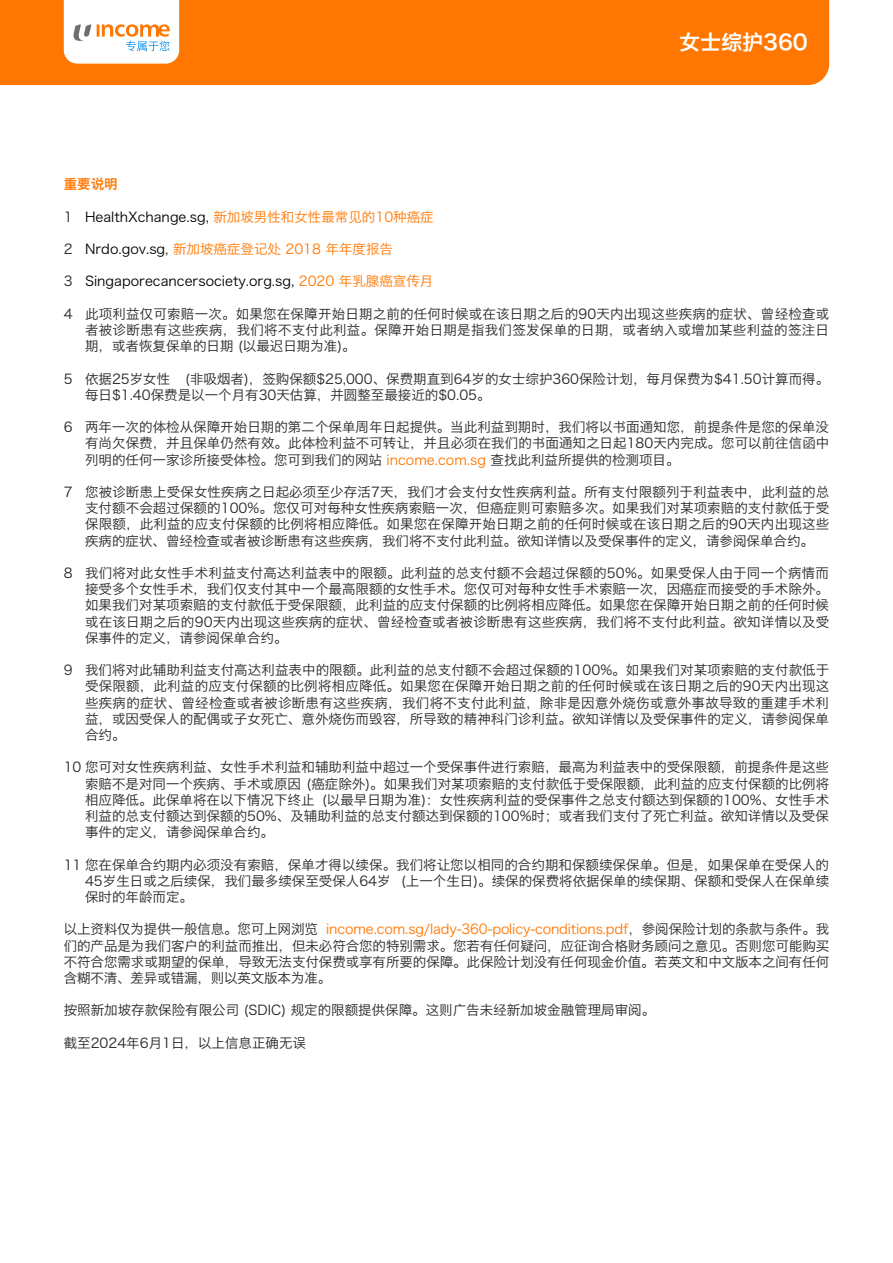
<style>
.page{position:relative;width:893px;height:1263px;background:#fff}
.page>*{position:absolute;margin:0;border:0;box-sizing:border-box;transform-origin:0 0}
.t1{font:21px "Hiragino Sans GB W6";color:#fff}
.t2{font:13.5px/16.2px "Hiragino Sans GB W3";color:#242424;text-align:justify}
.t3{font:13.5px "Hiragino Sans GB W3";color:#000}
.t4{font:13.5px "Hiragino Sans GB W3";color:#f70}
.t5{font:13.5px "Hiragino Sans GB W6";color:#f70}
.s1{color:#242424}
.s2{color:#f70}
.s3{color:#000}
</style>
<div class="page">
<div style="left:0;top:0;width:829px;height:85px;background:#f70"></div>
<svg style="left:64px;top:0;width:115px;height:64px"></svg>
<h1 class="t1" style="left:679px;top:29px;width:130px">女士综护360</h1>
<p class="t5" style="left:64px;top:175px;width:55px">重要说明</p>
<p class="t3" style="left:64px;top:208px;width:371px"><span class="s1">1</span> HealthXchange.sg, <span class="s2">新加坡男性和女性最常见的10种癌症</span></p>
<p class="t4" style="left:64px;top:241px;width:331px"><span class="s1">2</span> <span class="s3">Nrdo.gov.sg</span><span class="s1">,</span> 新加坡癌症登记处 2018 年年度报告</p>
<p class="t3" style="left:64px;top:273px;width:371px"><span class="s1">3</span> Singaporecancersociety.org.sg, <span class="s2">2020 年乳腺癌宣传月</span></p>
<p class="t2" style="left:85px;top:305px;width:746px;text-indent:-21px">4 此项利益仅可索赔一次。如果您在保障开始日期之前的任何时候或在该日期之后的90天内出现这些疾病的症状、曾经检查或者被诊断患有这些疾病，我们将不支付此利益。保障开始日期是指我们签发保单的日期，或者纳入或增加某些利益的签注日期，或者恢复保单的日期 (以最迟日期为准)。</p>
<p class="t2" style="left:85px;top:370px;width:746px;text-indent:-21px">5 依据25岁女性 (非吸烟者)，签购保额$25,000、保费期直到64岁的女士综护360保险计划，每月保费为$41.50计算而得。每日$1.40保费是以一个月有30天估算，并圆整至最接近的$0.05。</p>
<p class="t2" style="left:85px;top:419px;width:746px;text-indent:-21px">6 两年一次的体检从保障开始日期的第二个保单周年日起提供。当此利益到期时，我们将以书面通知您，前提条件是您的保单没有尚欠保费，并且保单仍然有效。此体检利益不可转让，并且必须在我们的书面通知之日起180天内完成。您可以前往信函中列明的任何一家诊所接受体检。您可到我们的网站 <span class="s2">income.com.sg</span> 查找此利益所提供的检测项目。</p>
<p class="t2" style="left:85px;top:484px;width:746px;text-indent:-21px">7 您被诊断患上受保女性疾病之日起必须至少存活7天，我们才会支付女性疾病利益。所有支付限额列于利益表中，此利益的总支付额不会超过保额的100%。您仅可对每种女性疾病索赔一次，但癌症则可索赔多次。如果我们对某项索赔的支付款低于受保限额，此利益的应支付保额的比例将相应降低。如果您在保障开始日期之前的任何时候或在该日期之后的90天内出现这些疾病的症状、曾经检查或者被诊断患有这些疾病，我们将不支付此利益。欲知详情以及受保事件的定义，请参阅保单合约。</p>
<p class="t2" style="left:85px;top:565px;width:746px;text-indent:-21px">8 我们将对此女性手术利益支付高达利益表中的限额。此利益的总支付额不会超过保额的50%。如果受保人由于同一个病情而接受多个女性手术，我们仅支付其中一个最高限额的女性手术。您仅可对每种女性手术索赔一次，因癌症而接受的手术除外。如果我们对某项索赔的支付款低于受保限额，此利益的应支付保额的比例将相应降低。如果您在保障开始日期之前的任何时候或在该日期之后的90天内出现这些疾病的症状、曾经检查或者被诊断患有这些疾病，我们将不支付此利益。欲知详情以及受保事件的定义，请参阅保单合约。</p>
<p class="t2" style="left:85px;top:662px;width:746px;text-indent:-21px">9 我们将对此辅助利益支付高达利益表中的限额。此利益的总支付额不会超过保额的100%。如果我们对某项索赔的支付款低于受保限额，此利益的应支付保额的比例将相应降低。如果您在保障开始日期之前的任何时候或在该日期之后的90天内出现这些疾病的症状、曾经检查或者被诊断患有这些疾病，我们将不支付此利益，除非是因意外烧伤或意外事故导致的重建手术利益，或因受保人的配偶或子女死亡、意外烧伤而毁容，所导致的精神科门诊利益。欲知详情以及受保事件的定义，请参阅保单合约。</p>
<p class="t2" style="left:85px;top:759px;width:746px;text-indent:-21px">10 您可对女性疾病利益、女性手术利益和辅助利益中超过一个受保事件进行索赔，最高为利益表中的受保限额，前提条件是这些索赔不是对同一个疾病、手术或原因 (癌症除外)。如果我们对某项索赔的支付款低于受保限额，此利益的应支付保额的比例将相应降低。此保单将在以下情况下终止 (以最早日期为准)：女性疾病利益的受保事件之总支付额达到保额的100%、女性手术利益的总支付额达到保额的50%、及辅助利益的总支付额达到保额的100%时；或者我们支付了死亡利益。欲知详情以及受保事件的定义，请参阅保单合约。</p>
<p class="t2" style="left:85px;top:856px;width:746px;text-indent:-21px">11 您在保单合约期内必须没有索赔，保单才得以续保。我们将让您以相同的合约期和保额续保保单。但是，如果保单在受保人的45岁生日或之后续保，我们最多续保至受保人64岁 (上一个生日)。续保的保费将依据保单的续保期、保额和受保人在保单续保时的年龄而定。</p>
<p class="t2" style="left:64px;top:921px;width:767px">以上资料仅为提供一般信息。您可上网浏览 <span class="s2">income.com.sg/lady-360-policy-conditions.pdf</span>，参阅保险计划的条款与条件。我们的产品是为我们客户的利益而推出，但未必符合您的特别需求。您若有任何疑问，应征询合格财务顾问之意见。否则您可能购买不符合您需求或期望的保单，导致无法支付保费或享有所要的保障。此保险计划没有任何现金价值。若英文和中文版本之间有任何含糊不清、差异或错漏，则以英文版本为准。</p>
<p class="t2" style="left:64px;top:1002px;width:593px">按照新加坡存款保险有限公司 (SDIC) 规定的限额提供保障。这则广告未经新加坡金融管理局审阅。</p>
<p class="t2" style="left:64px;top:1034px;width:244px">截至2024年6月1日，以上信息正确无误</p>
</div>
